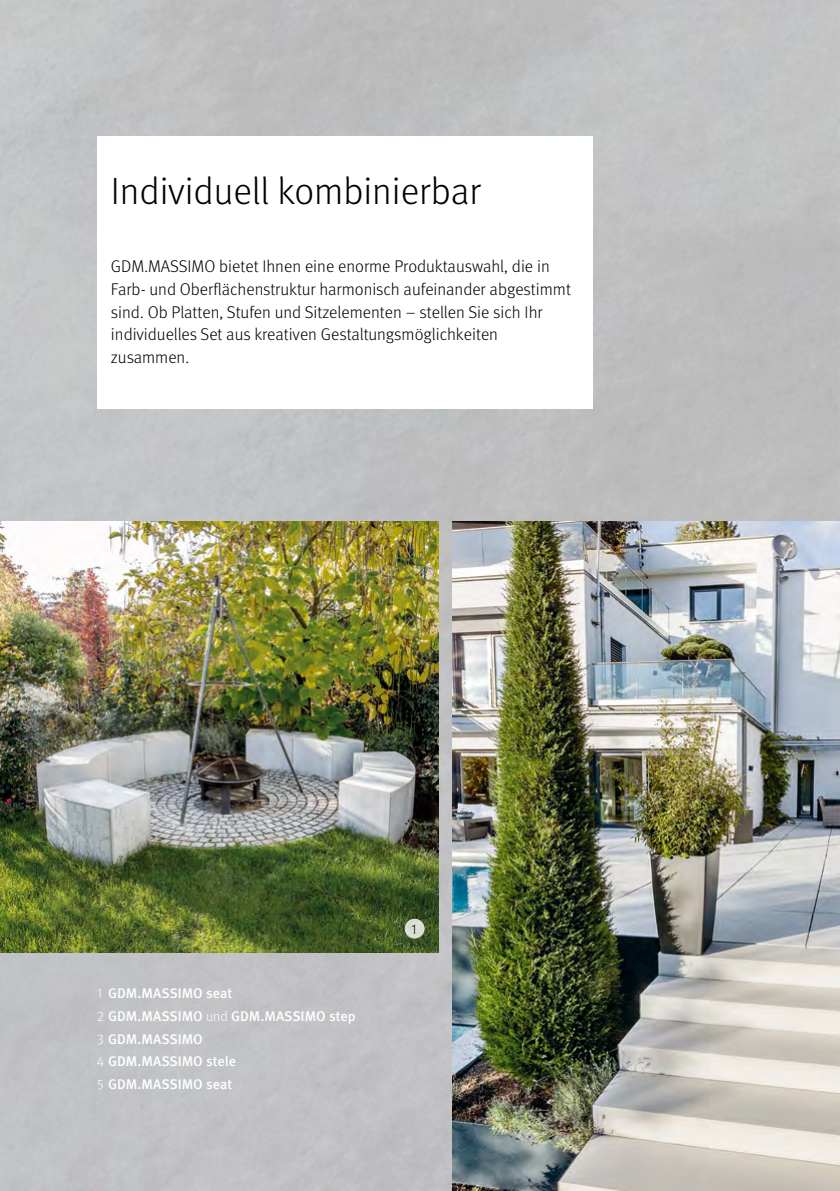
<style>
.page{position:relative;width:840px;height:1191px;background:#fff}
.page>*{position:absolute;margin:0;border:0;box-sizing:border-box;transform-origin:0 0}
.t1{font:300 38px "Meta Pro";color:#000}
.t2{font:300 17px/22.6px "Meta Pro";color:#000}
.t3{font:500 14px/22.6px "Meta Pro";color:#fff}
.t4{font:300 14px "Meta Pro";color:#000}
.s1{font-weight:300}
</style>
<div class="page">
<img style="left:0;top:0;width:839px;height:1191px">
<img style="left:452px;top:522px;width:387px;height:669px">
<img style="left:0;top:522px;width:438px;height:430px">
<svg style="left:404px;top:918px;width:20px;height:20px"></svg>
<div style="left:97px;top:136px;width:495px;height:272px;background:#fff"></div>
<h1 class="t1" style="left:111px;top:164px;width:371px">Individuell kombinierbar</h1>
<p class="t2" style="left:111px;top:254px;width:461px">GDM.MASSIMO bietet Ihnen eine enorme Produktauswahl, die in Farb- und Oberflächenstruktur harmonisch aufeinander abgestimmt sind. Ob Platten, Stufen und Sitzelementen – stellen Sie sich Ihr individuelles Set aus kreativen Gestaltungsmöglichkeiten zusammen.</p>
<p class="t3" style="left:97px;top:981px;width:260px"><span class="s1">1</span> GDM.MASSIMO seat<br><span class="s1">2</span> GDM.MASSIMO <span class="s1">und</span> GDM.MASSIMO step<br><span class="s1">3</span> GDM.MASSIMO<br><span class="s1">4</span> GDM.MASSIMO stele<br><span class="s1">5</span> GDM.MASSIMO seat</p>
<p class="t4" style="left:411px;top:919px;width:8px">1</p>
</div>
